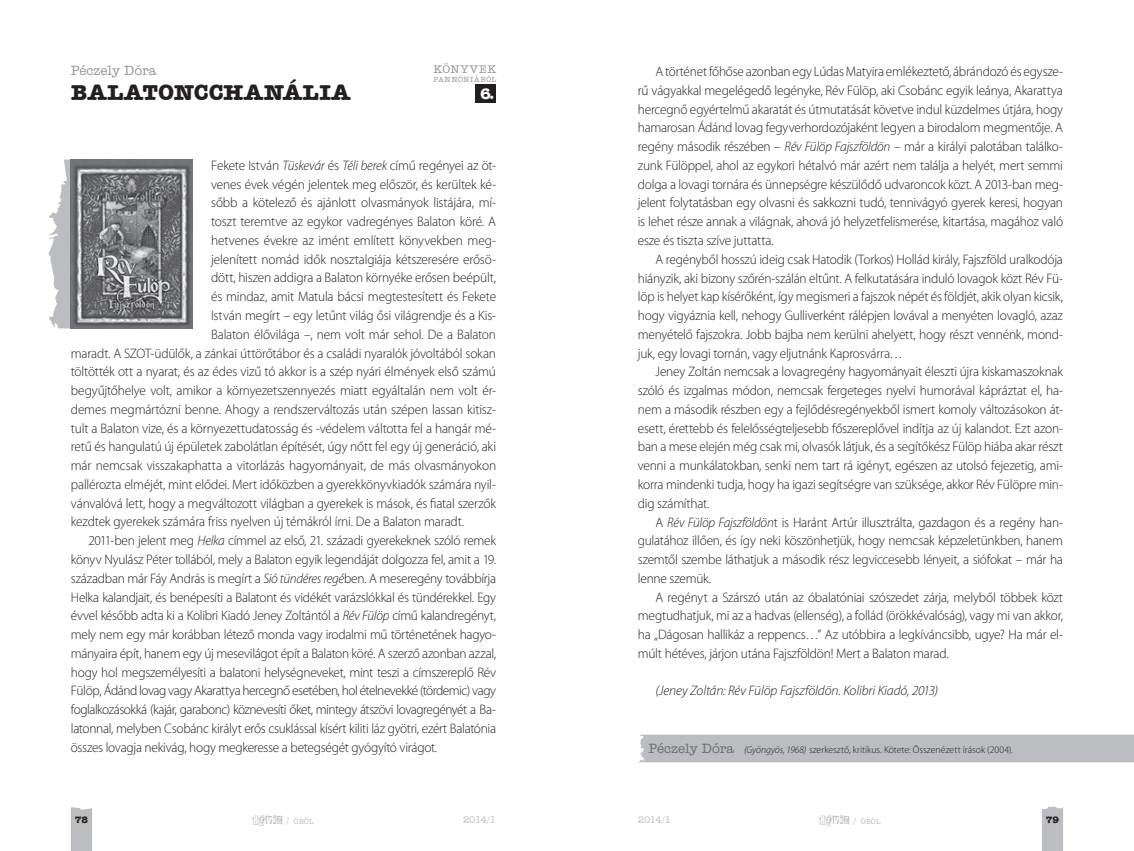
<style>
.page{position:relative;width:1134px;height:851px;background:#fff}
.page>*{position:absolute;margin:0;border:0;box-sizing:border-box;transform-origin:0 0}
.t1{font:22.5px "American Typewriter HU Bold";letter-spacing:.015em;color:#231f20}
.t2{font:16.25px "American Typewriter HU Bold";color:#fff}
.t3{font:300 13.75px/18.8px "Myriad Pro";letter-spacing:-.015em;color:#231f20;text-align:justify}
.t4{font:300 13.75px "Myriad Pro";letter-spacing:-.04em;color:#231f20}
.t5{font:300 13.75px "Myriad Pro";letter-spacing:-.035em;color:#231f20}
.t6{font:italic 300 13.75px "Myriad Pro";letter-spacing:-.01em;color:#231f20}
.t7{font:13.75px "American Typewriter HU Medium";letter-spacing:.005em;color:#939598}
.t8{font:11.25px "American Typewriter HU Medium";color:#939598}
.t9{font:300 10px "Myriad Pro";color:#231f20}
.t10{font:10px "American Typewriter HU Medium";letter-spacing:-.065em;color:#bcbdc0}
.t11{font:10px "Postinkantaja Job";color:#bcbdc0}
.t12{font:10px "American Typewriter HU Bold";color:#231f20}
.t13{font:7.62px "American Typewriter HU Medium";letter-spacing:.095em;color:#939598}
.t14{font:7.5px "American Typewriter HU Medium";color:#bcbdc0}
.s1{font-style:italic}
.s2{font-family:"American Typewriter HU Medium";font-weight:400;font-size:13.75px;color:#6c6d70}
.s3{font-size:10px}
</style>
<div class="page">
<svg style="left:71px;top:807px;width:21px;height:43px"></svg>
<svg style="left:1042px;top:806px;width:21px;height:44px"></svg>
<div style="left:639px;top:734px;width:495px;height:28px;background:#bcbdc0"></div>
<svg style="left:48px;top:159px;width:23px;height:169px"></svg>
<div style="left:476px;top:84px;width:20px;height:19px;background:#231f20"></div>
<img style="left:71px;top:159px;width:121px;height:169px">
<p class="t7" style="left:71px;top:62px;width:87px">Péczely Dóra</p>
<h1 class="t1" style="left:71px;top:78px;width:281px">BALATONCCHANÁLIA</h1>
<p class="t8" style="left:433px;top:63px;width:19px">Könyv</p>
<p class="t8" style="left:479px;top:63px;width:17px">ek</p>
<p class="t13" style="left:433px;top:74px;width:13px">Pann</p>
<p class="t13" style="left:458px;top:74px;width:38px">óniából</p>
<p class="t2" style="left:480px;top:83px;width:16px">6.</p>
<p class="t3" style="left:211px;top:156px;width:286px">Fekete István <span class="s1">Tüskevár</span> és <span class="s1">Téli berek</span> című regényei az öt-</p>
<p class="t3" style="left:211px;top:175px;width:286px">venes évek végén jelentek meg először, és kerültek ké-</p>
<p class="t3" style="left:211px;top:194px;width:286px">sőbb a kötelező és ajánlott olvasmányok listájára, mí-</p>
<p class="t3" style="left:211px;top:212px;width:286px">toszt teremtve az egykor vadregényes Balaton köré. A</p>
<p class="t3" style="left:211px;top:231px;width:286px">hetvenes évekre az imént említett könyvekben meg-</p>
<p class="t3" style="left:211px;top:250px;width:286px">jelenített nomád idők nosztalgiája kétszeresére erősö-</p>
<p class="t3" style="left:211px;top:269px;width:286px">dött, hiszen addigra a Balaton környéke erősen beépült,</p>
<p class="t3" style="left:211px;top:287px;width:286px">és mindaz, amit Matula bácsi megtestesített és Fekete</p>
<p class="t3" style="left:211px;top:306px;width:286px">István megírt – egy letűnt világ ősi világrendje és a Kis-</p>
<p class="t3" style="left:211px;top:325px;width:286px">Balaton élővilága –, nem volt már sehol. De a Balaton</p>
<p class="t3" style="left:71px;top:344px;width:427px">maradt. A SZOT-üdülők, a zánkai úttörőtábor és a családi nyaralók jóvoltából sokan</p>
<p class="t3" style="left:71px;top:362px;width:427px">töltötték ott a nyarat, és az édes vizű tó akkor is a szép nyári élmények első számú</p>
<p class="t3" style="left:71px;top:381px;width:427px">begyűjtőhelye volt, amikor a környezetszennyezés miatt egyáltalán nem volt ér-</p>
<p class="t3" style="left:71px;top:400px;width:427px">demes megmártózni benne. Ahogy a rendszerváltozás után szépen lassan kitisz-</p>
<p class="t3" style="left:71px;top:419px;width:427px">tult a Balaton vize, és a környezettudatosság és -védelem váltotta fel a hangár mé-</p>
<p class="t3" style="left:71px;top:437px;width:427px">retű és hangulatú új épületek zabolátlan építését, úgy nőtt fel egy új generáció, aki</p>
<p class="t3" style="left:71px;top:456px;width:427px">már nemcsak visszakaphatta a vitorlázás hagyományait, de más olvasmányokon</p>
<p class="t3" style="left:71px;top:475px;width:427px">pallérozta elméjét, mint elődei. Mert időközben a gyerekkönyvkiadók számára nyil-</p>
<p class="t3" style="left:71px;top:494px;width:427px">vánvalóvá lett, hogy a megváltozott világban a gyerekek is mások, és fiatal szerzők</p>
<p class="t3" style="left:71px;top:512px;width:395px">kezdtek gyerekek számára friss nyelven új témákról írni. De a Balaton maradt.</p>
<p class="t3" style="left:89px;top:531px;width:409px">2011-ben jelent meg <span class="s1">Helka</span> címmel az első, 21. századi gyerekeknek szóló remek</p>
<p class="t3" style="left:71px;top:550px;width:427px">könyv Nyulász Péter tollából, mely a Balaton egyik legendáját dolgozza fel, amit a 19.</p>
<p class="t3" style="left:71px;top:569px;width:427px">században már Fáy András is megírt a <span class="s1">Sió tündéres regé</span>ben. A meseregény továbbírja</p>
<p class="t3" style="left:71px;top:587px;width:427px">Helka kalandjait, és benépesíti a Balatont és vidékét varázslókkal és tündérekkel. Egy</p>
<p class="t3" style="left:71px;top:606px;width:427px">évvel később adta ki a Kolibri Kiadó Jeney Zoltántól a <span class="s1">Rév Fülöp</span> című kalandregényt,</p>
<p class="t3" style="left:71px;top:625px;width:427px">mely nem egy már korábban létező monda vagy irodalmi mű történetének hagyo-</p>
<p class="t3" style="left:71px;top:644px;width:427px">mányaira épít, hanem egy új mesevilágot épít a Balaton köré. A szerző azonban azzal,</p>
<p class="t3" style="left:71px;top:662px;width:427px">hogy hol megszemélyesíti a balatoni helységneveket, mint teszi a címszereplő Rév</p>
<p class="t5" style="left:71px;top:683px;width:427px">Fülöp, Ádánd lovag vagy Akarattya hercegnő esetében, hol ételnevekké (tördemic) vagy</p>
<p class="t4" style="left:71px;top:702px;width:427px">foglalkozásokká (kajár, garabonc) köznevesíti őket, mintegy átszövi lovagregényét a Ba-</p>
<p class="t3" style="left:71px;top:719px;width:427px">latonnal, melyben Csobánc királyt erős csuklással kísért kiliti láz gyötri, ezért Balatónia</p>
<p class="t3" style="left:71px;top:737px;width:368px">összes lovagja nekivág, hogy megkeresse a betegségét gyógyító virágot.</p>
<p class="t3" style="left:638px;top:62px;width:427px;text-indent:18px">A történet főhőse azonban egy Lúdas Matyira emlékeztető, ábrándozó és egysze&shy;rű vágyakkal megelégedő legényke, Rév Fülöp, aki Csobánc egyik leánya, Akarattya hercegnő egyértelmű akaratát és útmutatását követve indul küzdelmes útjára, hogy hamarosan Ádánd lovag fegyverhordozójaként legyen a birodalom megmentője. A regény második részében – <span class="s1">Rév Fülöp Fajszföldön</span> – már a királyi palotában találko&shy;zunk Fülöppel, ahol az egykori hétalvó már azért nem találja a helyét, mert semmi dolga a lovagi tornára és ünnepségre készülődő udvaroncok közt. A 2013-ban meg&shy;jelent folytatásban egy olvasni és sakkozni tudó, tennivágyó gyerek keresi, hogyan is lehet része annak a világnak, ahová jó helyzetfelismerése, kitartása, magához való esze és tiszta szíve juttatta.</p>
<p class="t3" style="left:638px;top:250px;width:427px;text-indent:18px">A regényből hosszú ideig csak Hatodik (Torkos) Hollád király, Fajszföld uralkodója hiányzik, aki bizony szőrén-szálán eltűnt. A felkutatására induló lovagok közt Rév Fü&shy;löp is helyet kap kísérőként, így megismeri a fajszok népét és földjét, akik olyan kicsik, hogy vigyáznia kell, nehogy Gulliverként rálépjen lovával a menyéten lovagló, azaz menyételő fajszokra. Jobb bajba nem kerülni ahelyett, hogy részt vennénk, mond&shy;juk, egy lovagi tornán, vagy eljutnánk Kaprosvárra…</p>
<p class="t3" style="left:638px;top:362px;width:427px;text-indent:18px">Jeney Zoltán nemcsak a lovagregény hagyományait éleszti újra kiskamaszoknak szóló és izgalmas módon, nemcsak fergeteges nyelvi humorával kápráztat el, ha&shy;nem a második részben egy a fejlődésregényekből ismert komoly változásokon át&shy;esett, érettebb és felelősségteljesebb főszereplővel indítja az új kalandot. Ezt azon&shy;ban a mese elején még csak mi, olvasók látjuk, és a segítőkész Fülöp hiába akar részt venni a munkálatokban, senki nem tart rá igényt, egészen az utolsó fejezetig, ami&shy;korra mindenki tudja, hogy ha igazi segítségre van szüksége, akkor Rév Fülöpre min&shy;dig számíthat.</p>
<p class="t3" style="left:638px;top:512px;width:427px;text-indent:18px">A <span class="s1">Rév Fülöp Fajszföldön</span>t is Haránt Artúr illusztrálta, gazdagon és a regény han&shy;gulatához illően, és így neki köszönhetjük, hogy nemcsak képzeletünkben, hanem szemtől szembe láthatjuk a második rész legviccesebb lényeit, a siófokat – már ha lenne szemük.</p>
<p class="t3" style="left:638px;top:587px;width:427px;text-indent:18px">A regényt a Szárszó után az óbalatóniai szószedet zárja, melyből többek közt megtudhatjuk, mi az a hadvas (ellenség), a follád (örökkévalóság), vagy mi van akkor, ha „Dágosan hallikáz a reppencs…” Az utóbbira a legkíváncsibb, ugye? Ha már el&shy;múlt hétéves, járjon utána Fajszföldön! Mert a Balaton marad.</p>
<p class="t6" style="left:656px;top:683px;width:284px">(Jeney Zoltán: Rév Fülöp Fajszföldön. Kolibri Kiadó, 2013)</p>
<p class="t9" style="left:648px;top:744px;width:366px"><span class="s2">Péczely Dóra</span> <span class="s1">(Gyöngyös, 1968)</span> szerkesztő, kritikus. Kötete: Összenézett írások (2004).</p>
<p class="t12" style="left:75px;top:813px;width:15px">78</p>
<p class="t11" style="left:253px;top:813px;width:24px">H ÉVÍZ</p>
<p class="t14" style="left:287px;top:816px;width:13px"><span class="s3">/</span> öböl</p>
<p class="t10" style="left:463px;top:813px;width:35px">2014/1</p>
<p class="t10" style="left:638px;top:813px;width:35px">2014/1</p>
<p class="t11" style="left:820px;top:813px;width:24px">H ÉVÍZ</p>
<p class="t14" style="left:854px;top:816px;width:13px"><span class="s3">/</span> öböl</p>
<p class="t12" style="left:1046px;top:813px;width:15px">79</p>
</div>
